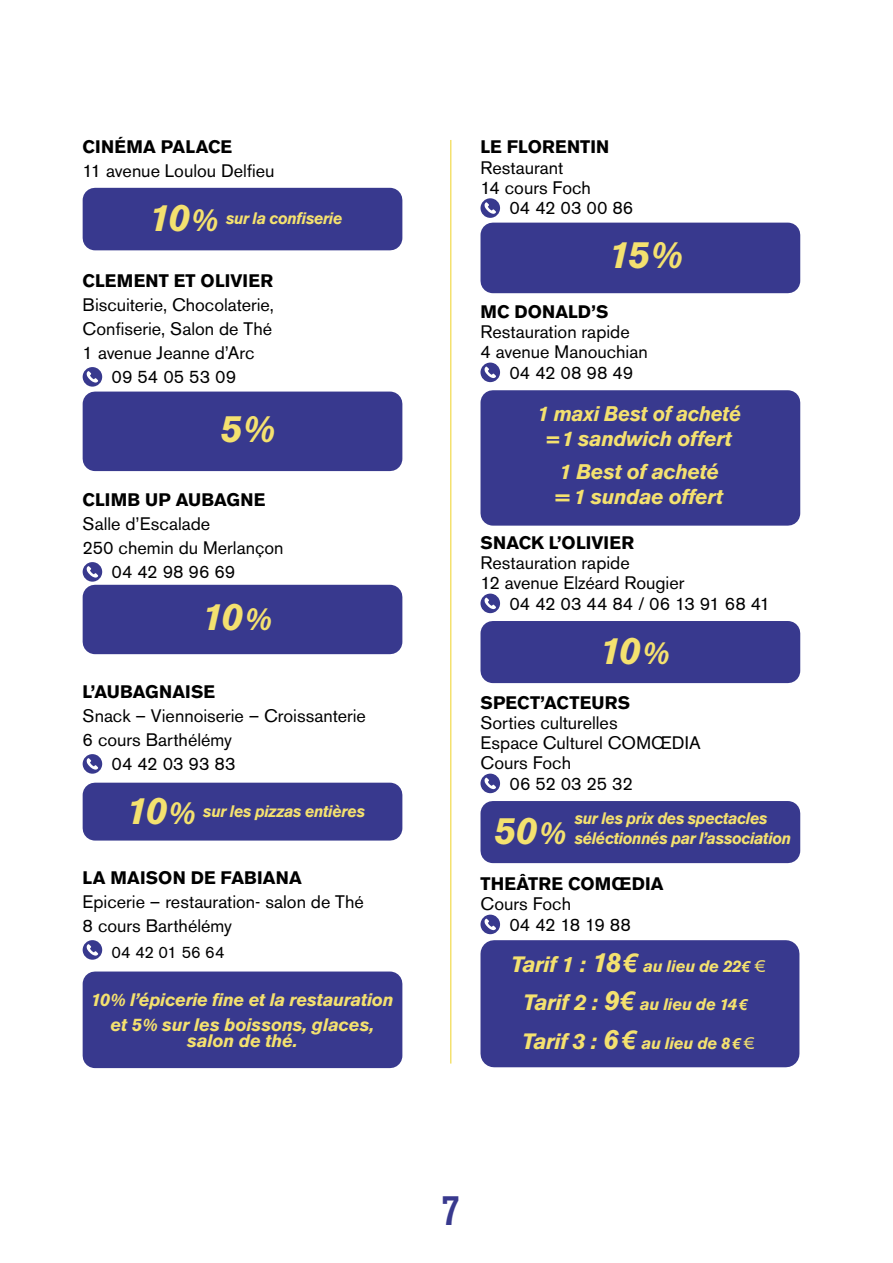
<style>
.page{position:relative;width:893px;height:1263px;background:#fff}
.page>*{position:absolute;margin:0;border:0;box-sizing:border-box;transform-origin:0 0}
.t1{font:700 condensed 43.2px "Akzidenz Grotesk BE";color:#38398e}
.réduc{font:italic 700 37.95px "Akzidenz Grotesk BE";letter-spacing:-.045em;color:#f4e16f}
.t2{font:italic 700 21px "Akzidenz Grotesk BE";letter-spacing:-.02em;color:#f4e16f}
.t3{font:italic 700 21px "Akzidenz Grotesk BE";letter-spacing:-.02em;color:#f4e16f;scale:.96 1}
.t4{font:italic 700 21px "Akzidenz Grotesk BE";letter-spacing:-.02em;color:#f4e16f;scale:.88 1}
.texte{font:18px "Akzidenz Grotesk BE";color:#000}
.titre{font:700 18px "Akzidenz Grotesk BE";letter-spacing:.01em;color:#000}
.t5{font:italic 700 18px "Akzidenz Grotesk BE";letter-spacing:-.015em;color:#f4e16f}
.t6{font:italic 700 16.5px "Akzidenz Grotesk BE";letter-spacing:-.025em;color:#f4e16f;scale:.95 1}
.t7{font:italic 700 16.5px "Akzidenz Grotesk BE";letter-spacing:-.025em;color:#f4e16f}
.texte-2{font:16.5px "Akzidenz Grotesk BE";letter-spacing:-.005em;color:#000}
.s1{font-size:37.95px}
.s2{font-size:31.95px}
.s3{font-size:22.05px}
.s4{font-size:27.6px}
.s5{font-family:"Arial";font-size:25.5px}
.s6{font-family:"Arial";font-size:15px}
</style>
<div class="page">
<div style="left:83px;top:188px;width:319px;height:62px;background:#38398e"></div>
<svg style="left:83px;top:367px;width:19px;height:20px"></svg>
<div style="left:83px;top:392px;width:319px;height:79px;background:#38398e"></div>
<svg style="left:83px;top:562px;width:19px;height:20px"></svg>
<div style="left:83px;top:585px;width:319px;height:69px;background:#38398e"></div>
<svg style="left:83px;top:754px;width:19px;height:20px"></svg>
<div style="left:83px;top:783px;width:319px;height:57px;background:#38398e"></div>
<svg style="left:83px;top:940px;width:19px;height:20px"></svg>
<div style="left:83px;top:971px;width:319px;height:97px;background:#38398e"></div>
<hr style="left:450px;top:140px;width:1px;height:923px;background:#f4e16f">
<svg style="left:480px;top:198px;width:20px;height:20px"></svg>
<div style="left:480px;top:223px;width:320px;height:70px;background:#38398e"></div>
<svg style="left:480px;top:363px;width:20px;height:19px"></svg>
<div style="left:480px;top:390px;width:320px;height:136px;background:#38398e"></div>
<svg style="left:480px;top:594px;width:20px;height:19px"></svg>
<div style="left:480px;top:621px;width:320px;height:62px;background:#38398e"></div>
<svg style="left:480px;top:774px;width:20px;height:19px"></svg>
<div style="left:480px;top:801px;width:320px;height:62px;background:#38398e"></div>
<svg style="left:480px;top:915px;width:20px;height:19px"></svg>
<div style="left:480px;top:940px;width:319px;height:127px;background:#38398e"></div>
<p class="titre" style="left:83px;top:137px;width:151px">CINÉMA PALACE</p>
<p class="texte" style="left:83px;top:160px;width:193px">11 avenue Loulou Delfieu</p>
<p class="t6" style="left:150px;top:208px;width:205px"><span class="s1">10</span><span class="s2">%</span> sur la confiserie</p>
<p class="titre" style="left:83px;top:270px;width:192px">CLEMENT ET OLIVIER</p>
<p class="texte" style="left:83px;top:294px;width:193px">Biscuiterie, Chocolaterie,</p>
<p class="texte" style="left:83px;top:318px;width:191px">Confiserie, Salon de Thé</p>
<p class="texte" style="left:83px;top:342px;width:174px">1 avenue Jeanne d’Arc</p>
<p class="texte" style="left:112px;top:366px;width:126px">09 54 05 53 09</p>
<p class="réduc" style="left:221px;top:406px;width:56px">5%</p>
<p class="titre" style="left:83px;top:489px;width:184px">CLIMB UP AUBAGNE</p>
<p class="texte" style="left:83px;top:513px;width:129px">Salle d’Escalade</p>
<p class="texte" style="left:83px;top:537px;width:203px">250 chemin du Merlançon</p>
<p class="texte" style="left:112px;top:561px;width:125px">04 42 98 96 69</p>
<p class="réduc" style="left:202px;top:594px;width:71px">10<span class="s2">%</span></p>
<p class="titre" style="left:83px;top:681px;width:134px">L’AUBAGNAISE</p>
<p class="texte" style="left:83px;top:705px;width:285px">Snack – Viennoiserie – Croissanterie</p>
<p class="texte" style="left:83px;top:729px;width:151px">6 cours Barthélémy</p>
<p class="texte" style="left:112px;top:753px;width:125px">04 42 03 93 83</p>
<p class="t6" style="left:127px;top:801px;width:252px"><span class="s1">10</span><span class="s2">%</span> sur les pizzas entières</p>
<p class="titre" style="left:83px;top:867px;width:221px">LA MAISON DE FABIANA</p>
<p class="texte" style="left:83px;top:891px;width:283px">Epicerie – restauration- salon de Thé</p>
<p class="texte" style="left:83px;top:915px;width:151px">8 cours Barthélémy</p>
<p class="texte-2" style="left:112px;top:942px;width:115px">04 42 01 56 64</p>
<p class="t5" style="left:91px;top:988px;width:304px">10% l’épicerie fine et la restauration</p>
<p class="t5" style="left:111px;top:1014px;width:265px">et 5% sur les boissons, glaces,</p>
<p class="t5" style="left:187px;top:1030px;width:112px">salon de thé.</p>
<p class="titre" style="left:480px;top:137px;width:130px">LE FLORENTIN</p>
<p class="texte" style="left:480px;top:157px;width:84px">Restaurant</p>
<p class="texte" style="left:480px;top:177px;width:112px">14 cours Foch</p>
<p class="texte" style="left:509px;top:197px;width:126px">04 42 03 00 86</p>
<p class="réduc" style="left:609px;top:232px;width:75px">15%</p>
<p class="titre" style="left:480px;top:301px;width:130px">MC DONALD’S</p>
<p class="texte" style="left:480px;top:321px;width:151px">Restauration rapide</p>
<p class="texte" style="left:480px;top:341px;width:169px">4 avenue Manouchian</p>
<p class="texte" style="left:509px;top:361px;width:125px">04 42 08 98 49</p>
<p class="t3" style="left:538px;top:401px;width:214px">1 maxi Best of acheté</p>
<p class="t4" style="left:547px;top:426px;width:213px">= 1 sandwich offert</p>
<p class="t2" style="left:560px;top:459px;width:161px">1 Best of acheté</p>
<p class="t2" style="left:555px;top:485px;width:170px">= 1 sundae offert</p>
<p class="titre" style="left:480px;top:532px;width:155px">SNACK L’OLIVIER</p>
<p class="texte" style="left:480px;top:552px;width:151px">Restauration rapide</p>
<p class="texte" style="left:480px;top:572px;width:205px">12 avenue Elzéard Rougier</p>
<p class="texte" style="left:509px;top:592px;width:262px">04 42 03 44 84 / 06 13 91 68 41</p>
<p class="réduc" style="left:600px;top:628px;width:71px">10<span class="s2">%</span></p>
<p class="titre" style="left:480px;top:692px;width:151px">SPECT’ACTEURS</p>
<p class="texte" style="left:480px;top:712px;width:139px">Sorties culturelles</p>
<p class="texte" style="left:480px;top:732px;width:222px">Espace Culturel COMŒDIA</p>
<p class="texte" style="left:480px;top:752px;width:92px">Cours Foch</p>
<p class="texte" style="left:509px;top:772px;width:125px">06 52 03 25 32</p>
<p class="réduc" style="left:495px;top:808px;width:73px">50<span class="s2">%</span></p>
<p class="titre" style="left:480px;top:873px;width:185px">THEÂTRE COMŒDIA</p>
<p class="texte" style="left:480px;top:893px;width:92px">Cours Foch</p>
<p class="texte" style="left:509px;top:913px;width:123px">04 42 18 19 88</p>
<p class="t7" style="left:511px;top:956px;width:240px"><span class="s3">Tarif 1 :</span> <span class="s4">18</span><span class="s5">€</span> au lieu de 22<span class="s6">€</span></p>
<p class="t7" style="left:523px;top:994px;width:226px"><span class="s3">Tarif 2 :</span> <span class="s4">9</span><span class="s5">€</span> au lieu de 14 <span class="s6">€</span></p>
<p class="t7" style="left:522px;top:1033px;width:220px"><span class="s3">Tarif 3 :</span> <span class="s4">6</span> <span class="s5">€</span> au lieu de 8 <span class="s6">€</span></p>
<p class="t6" style="left:575px;top:808px;width:205px">sur les prix des spectacles</p>
<p class="t6" style="left:575px;top:828px;width:230px">séléctionnés par l’association</p>
<p class="t1" style="left:442px;top:1185px;width:19px">7</p>
</div>
